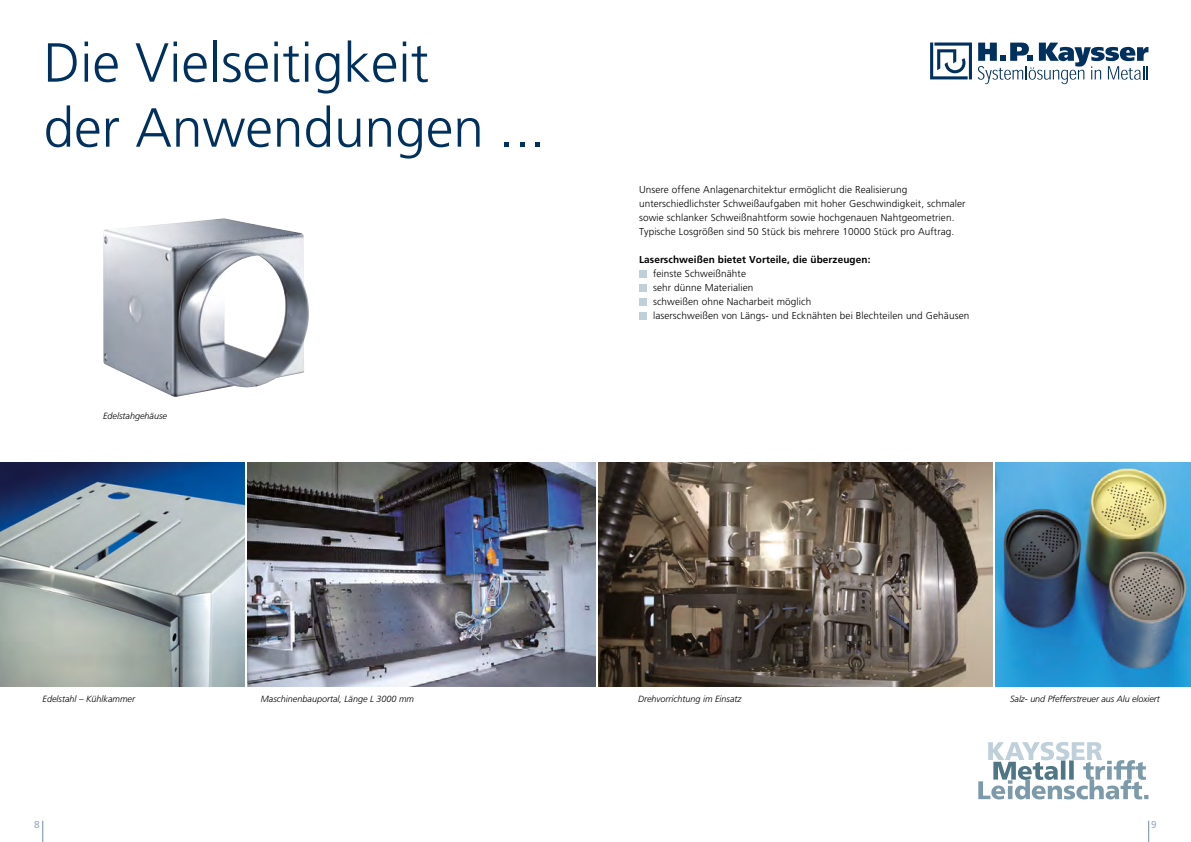
<style>
.page{position:relative;width:1191px;height:842px;background:#fff}
.page>*{position:absolute;margin:0;border:0;box-sizing:border-box;transform-origin:0 0}
.t1{font:300 55px/65px "Frutiger";color:#00305d}
.t2{font:300 10px/14px "Frutiger";letter-spacing:.01em;color:#000}
.t3{font:700 10px "Frutiger";letter-spacing:.01em;color:#000}
.t4{font:10px "Frutiger";color:#9dabc2}
.t5{font:italic 300 9px "Frutiger";color:#000}
</style>
<div class="page">
<svg style="left:930px;top:43px;width:218px;height:41px"></svg>
<svg style="left:1148px;top:821px;width:1px;height:21px"></svg>
<svg style="left:43px;top:821px;width:1px;height:21px"></svg>
<svg style="left:978px;top:742px;width:170px;height:57px"></svg>
<div style="left:639px;top:270px;width:7px;height:7px;background:#c0d0da"></div>
<div style="left:639px;top:284px;width:7px;height:7px;background:#c0d0da"></div>
<div style="left:639px;top:298px;width:7px;height:7px;background:#c0d0da"></div>
<div style="left:639px;top:312px;width:7px;height:7px;background:#c0d0da"></div>
<img style="left:0;top:462px;width:245px;height:224px">
<img style="left:247px;top:462px;width:348px;height:224px">
<img style="left:598px;top:462px;width:394px;height:224px">
<img style="left:103px;top:218px;width:206px;height:179px">
<img style="left:995px;top:462px;width:196px;height:224px">
<p class="t1" style="left:44px;top:30px;width:503px">Die Vielseitigkeit<br>der Anwendungen ...</p>
<p class="t5" style="left:103px;top:411px;width:66px">Edelstahgehäuse</p>
<p class="t2" style="left:639px;top:183px;width:328px">Unsere offene Anlagenarchitektur ermöglicht die Realisierung unterschiedlichster Schweißaufgaben mit hoher Geschwindigkeit, schmaler sowie schlanker Schweißnahtform sowie hochgenauen Nahtgeometrien.</p>
<p class="t2" style="left:639px;top:225px;width:317px">Typische Losgrößen sind 50 Stück bis mehrere 10000 Stück pro Auftrag.</p>
<p class="t3" style="left:639px;top:254px;width:233px">Laserschweißen bietet Vorteile, die überzeugen:</p>
<p class="t2" style="left:653px;top:267px;width:95px">feinste Schweißnähte</p>
<p class="t2" style="left:653px;top:281px;width:102px">sehr dünne Materialien</p>
<p class="t2" style="left:653px;top:295px;width:160px">schweißen ohne Nacharbeit möglich</p>
<p class="t2" style="left:653px;top:309px;width:318px">laserschweißen von Längs- und Ecknähten bei Blechteilen und Gehäusen</p>
<p class="t5" style="left:43px;top:693px;width:94px">Edelstahl – Kühlkammer</p>
<p class="t5" style="left:261px;top:693px;width:155px">Maschinenbauportal, Länge L 3000 mm</p>
<p class="t5" style="left:638px;top:693px;width:105px">Drehvorrichtung im Einsatz</p>
<p class="t5" style="left:1010px;top:693px;width:151px">Salz- und Pfefferstreuer aus Alu eloxiert</p>
<p class="t4" style="left:34px;top:818px;width:7px">8</p>
<p class="t4" style="left:1151px;top:818px;width:7px">9</p>
</div>
